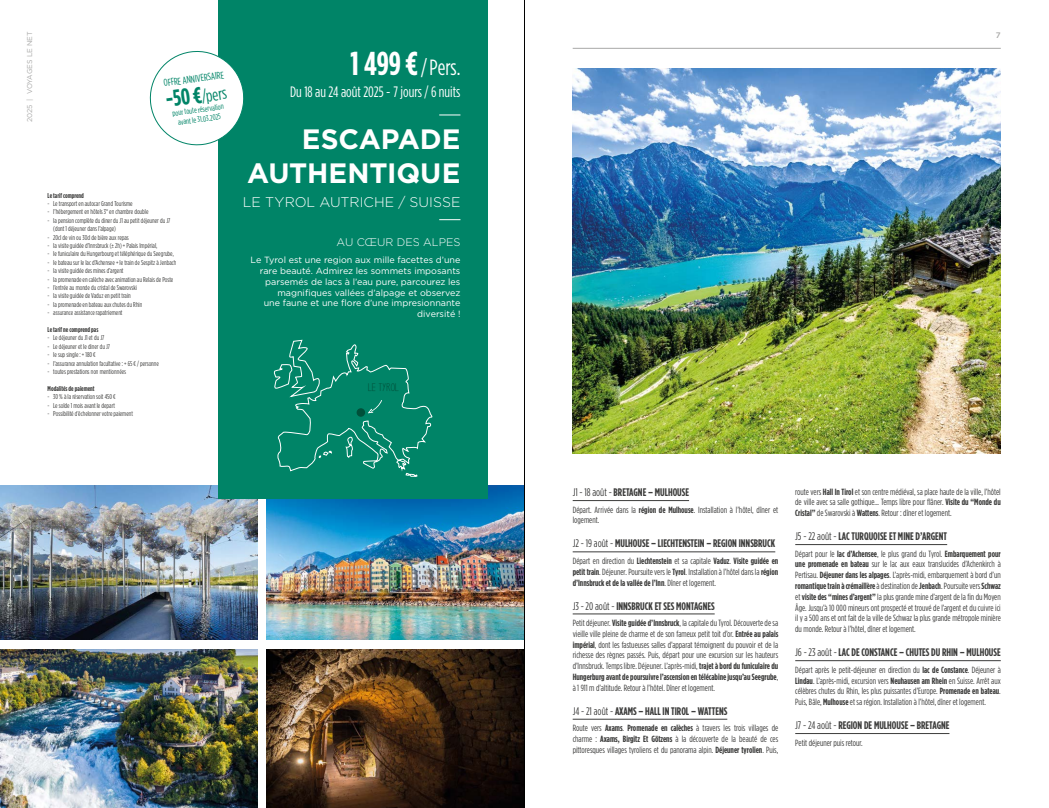
<style>
.page{position:relative;width:1049px;height:808px;background:#fff}
.page>*{position:absolute;margin:0;border:0;box-sizing:border-box;transform-origin:0 0}
.t1{font:700 28px/33.7px "Gotham";letter-spacing:-.005em;color:#fff;text-align:right}
.t2{font:22px "Gotham Condensed";color:#fff}
.t3{font:17px "Gotham Condensed";color:#008467}
.t4{font:15.1px "Gotham Condensed";color:#fff}
.t5{font:300 14px "Gotham";color:#fff}
.t6{font:700 11px "Gotham Condensed";color:#3c3c3b}
.t7{font:300 11px "Gotham";color:#fff}
.t8{font:11px "Isabelle Layne Bold";color:#00503a}
.t9{font:10px "Gotham Condensed";color:#008467}
.t10{font:9px/10.8px "Gotham Condensed";color:#3c3c3b;text-align:justify}
.t11{font:9px/10.8px "Gotham";color:#fff;text-align:right}
.t12{font:8px/9.6px "Gotham Condensed";color:#008467;text-align:center}
.t13{font:500 8px "Gotham";color:#a8a8a7}
.t14{font:7px/8.4px "Gotham Condensed";color:#3c3c3b}
.t15{font:700 7px "Gotham Condensed";color:#3c3c3b}
.t16{font:7px "Gotham";color:#a8a8a7}
.s1{font-weight:700;font-size:23px}
.s2{font-weight:700;font-size:33px}
.s3{font-weight:400}
.s4{font-weight:700}
</style>
<div class="page">
<hr style="left:573px;top:48px;width:428px;height:1px;background:#a8a8a7">
<img style="left:0;top:485px;width:258px;height:155px">
<img style="left:0;top:649px;width:258px;height:159px">
<img style="left:266px;top:485px;width:258px;height:155px">
<img style="left:266px;top:649px;width:258px;height:159px">
<img style="left:573px;top:69px;width:428px;height:385px">
<div style="left:218px;top:0;width:270px;height:499px;background:#008467"></div>
<hr style="left:573px;top:500px;width:116px;height:1px;background:#3c3c3b">
<hr style="left:573px;top:552px;width:202px;height:1px;background:#3c3c3b">
<hr style="left:573px;top:614px;width:142px;height:1px;background:#3c3c3b">
<hr style="left:573px;top:719px;width:154px;height:1px;background:#3c3c3b">
<hr style="left:795px;top:544px;width:152px;height:1px;background:#3c3c3b">
<hr style="left:795px;top:660px;width:206px;height:1px;background:#3c3c3b">
<hr style="left:795px;top:733px;width:154px;height:1px;background:#3c3c3b">
<svg style="left:439px;top:115px;width:21px;height:1px"></svg>
<svg style="left:439px;top:219px;width:21px;height:1px"></svg>
<svg style="left:149px;top:51px;width:95px;height:95px"></svg>
<svg style="left:273px;top:340px;width:160px;height:137px"></svg>
<div style="left:357px;top:408px;width:8px;height:9px;background:#00503a;border-radius:50%"></div>
<hr style="left:524px;top:0;width:1px;height:808px;background:#000">
<p class="t16" style="left:25px;top:122px;width:92px;rotate:-90deg">2025 | VOYAGES LE NET</p>
<p class="t9" style="left:163px;top:77px;width:62px;rotate:-8deg">OFFRE ANNIVERSAIRE</p>
<h3 class="t3" style="left:165px;top:92px;width:63px;rotate:-8deg"><span class="s1">-50 €</span>/pers</h3>
<p class="t12" style="left:172px;top:109px;width:53px;rotate:-8deg">pour toute réservation avant le 31.03.2025</p>
<p class="t15" style="left:48px;top:191px;width:38px">Le tarif comprend</p>
<p class="t14" style="left:48px;top:199px;width:87px">- Le transport en autocar Grand Tourisme</p>
<p class="t14" style="left:48px;top:208px;width:102px">- l’hébergement en hôtels 3* en chambre double</p>
<p class="t14" style="left:53px;top:216px;width:118px;text-indent:-6px">- la pension complète du diner du J1 au petit déjeuner du J7 (dont 1 déjeuner dans l’alpage)</p>
<p class="t14" style="left:48px;top:233px;width:83px">- 20cl de vin ou 30cl de bière aux repas</p>
<p class="t14" style="left:48px;top:241px;width:111px">- la visite guidée d’Innsbruck (± 2h) + Palais Impérial,</p>
<p class="t14" style="left:48px;top:250px;width:128px">- le funiculaire du Hungerbourg et téléphérique du Seegrube,</p>
<p class="t14" style="left:48px;top:258px;width:130px">- le bateau sur le lac d’Achensee + le train de Sespitz à Jenbach</p>
<p class="t14" style="left:48px;top:266px;width:77px">- la visite guidée des mines d’argent</p>
<p class="t14" style="left:48px;top:275px;width:127px">- la promenade en calèche avec animation au Relais de Poste</p>
<p class="t14" style="left:48px;top:283px;width:91px">- l’entrée au monde du cristal de Swarovski</p>
<p class="t14" style="left:48px;top:292px;width:85px">- la visite guidée de Vaduz en petit train</p>
<p class="t14" style="left:48px;top:300px;width:96px">- la promenade en bateau aux chutes du Rhin</p>
<p class="t14" style="left:48px;top:308px;width:76px">- assurance assistance rapatriement</p>
<p class="t15" style="left:48px;top:325px;width:52px">Le tarif ne comprend pas</p>
<p class="t14" style="left:48px;top:334px;width:58px">- Le déjeuner du J1 et du J7</p>
<p class="t14" style="left:48px;top:342px;width:64px">- Le déjeuner et le diner du J7</p>
<p class="t14" style="left:48px;top:350px;width:50px">- le sup single : + 180 €</p>
<p class="t14" style="left:48px;top:359px;width:113px">- l’assurance annulation facultative : + 65 € / personne</p>
<p class="t14" style="left:48px;top:367px;width:80px">- toutes prestations non mentionnées</p>
<p class="t15" style="left:48px;top:384px;width:48px">Modalités de paiement</p>
<p class="t14" style="left:48px;top:392px;width:70px">- 30 % à la réservation soit 450 €</p>
<p class="t14" style="left:48px;top:401px;width:69px">- Le solde 1 mois avant le depart</p>
<p class="t14" style="left:48px;top:409px;width:87px">- Possibilité d’échelonner votre paiement</p>
<h2 class="t2" style="left:350px;top:55px;width:111px"><span class="s2">1 499€</span>/ Pers.</h2>
<h3 class="t4" style="left:290px;top:83px;width:172px">Du 18 au 24 août 2025 - 7 jours / 6 nuits</h3>
<h1 class="t1" style="left:247px;top:122px;width:215px">ESCAPADE<br>AUTHENTIQUE</h1>
<h3 class="t5" style="left:243px;top:193px;width:219px">LE TYROL AUTRICHE / SUISSE</h3>
<p class="t7" style="left:337px;top:235px;width:125px">AU CŒUR DES ALPES</p>
<p class="t11" style="left:251px;top:254px;width:211px">Le Tyrol est une region aux mille facettes d’une rare beauté. Admirez les sommets imposants parsemés de lacs à l’eau pure, parcourez les magnifiques vallées d’alpage et observez<br>une faune et une flore d’une impresionnante diversité !</p>
<p class="t8" style="left:367px;top:381px;width:33px">LE TYROL</p>
<p class="t13" style="left:996px;top:30px;width:6px">7</p>
<p class="t6" style="left:573px;top:486px;width:118px"><span class="s3">J1 - 18 août -</span> BRETAGNE – MULHOUSE</p>
<p class="t10" style="left:573px;top:504px;width:207px">Départ. Arrivée dans la <span class="s4">région de Mulhouse</span>. Installation à l’hôtel, dîner et logement.</p>
<p class="t6" style="left:573px;top:537px;width:204px"><span class="s3">J2 - 19 août -</span> MULHOUSE – LIECHTENSTEIN – REGION INNSBRUCK</p>
<p class="t10" style="left:573px;top:555px;width:207px">Départ en direction du <span class="s4">Liechtenstein</span> et sa capitale <span class="s4">Vaduz</span>. <span class="s4">Visite guidée en petit train</span>. Déjeuner. Poursuite vers le <span class="s4">Tyrol</span>. Installation à l’hôtel dans la <span class="s4">région d’Innsbruck et de la vallée de l’Inn</span>. Dîner et logement.</p>
<p class="t6" style="left:573px;top:599px;width:143px"><span class="s3">J3 - 20 août -</span> INNSBRUCK ET SES MONTAGNES</p>
<p class="t10" style="left:573px;top:617px;width:207px">Petit déjeuner. <span class="s4">Visite guidée d’Innsbruck</span>, la capitale du Tyrol. Découverte de sa vieille ville pleine de charme et de son fameux petit toit d’or. <span class="s4">Entrée au palais impérial</span>, dont les fastueuses salles d’apparat témoignent du pouvoir et de la richesse des règnes passés. Puis, départ pour une excursion sur les hauteurs d’Innsbruck. Temps libre. Déjeuner. L’après-midi, <span class="s4">trajet à bord du funiculaire du Hungerburg avant de poursuivre l’ascension en télécabine jusqu’au Seegrube</span>, à 1 911 m d’altitude. Retour à l’hôtel. Dîner et logement.</p>
<p class="t6" style="left:573px;top:704px;width:156px"><span class="s3">J4 - 21 août -</span> AXAMS – HALL IN TIROL – WATTENS</p>
<p class="t10" style="left:573px;top:723px;width:207px">Route vers <span class="s4">Axams</span>. <span class="s4">Promenade en calèches</span> à travers les trois villages de charme : <span class="s4">Axams, Birgitz Et Götzens</span> à la découverte de la beauté de ces pittoresques villages tyroliens et du panorama alpin. <span class="s4">Déjeuner tyrolien</span>. Puis,</p>
<p class="t10" style="left:795px;top:486px;width:207px">route vers <span class="s4">Hall In Tirol</span> et son centre médiéval, sa place haute de la ville, l’hôtel de ville avec sa salle gothique... Temps libre pour flâner. <span class="s4">Visite du “Monde du Cristal”</span> de Swarovski à <span class="s4">Wattens</span>. Retour : dîner et logement.</p>
<p class="t6" style="left:795px;top:530px;width:153px"><span class="s3">J5 - 22 août -</span> LAC TURQUOISE ET MINE D’ARGENT</p>
<p class="t10" style="left:795px;top:548px;width:207px">Départ pour le <span class="s4">lac d’Achensee</span>, le plus grand du Tyrol. <span class="s4">Embarquement pour une promenade en bateau</span> sur le lac aux eaux translucides d’Achenkirch à Pertisau. <span class="s4">Déjeuner dans les alpages</span>. L’après-midi, embarquement à bord d’un <span class="s4">romantique train à crémaillère</span> à destination de <span class="s4">Jenbach</span>. Poursuite vers <span class="s4">Schwaz </span>et <span class="s4">visite des “mines d’argent”</span> la plus grande mine d’argent de la fin du Moyen Âge. Jusqu’à 10 000 mineurs ont prospecté et trouvé de l’argent et du cuivre ici il y a 500 ans et ont fait de la ville de Schwaz la plus grande métropole minière du monde. Retour à l’hôtel, dîner et logement.</p>
<p class="t6" style="left:795px;top:646px;width:207px"><span class="s3">J6 - 23 août -</span> LAC DE CONSTANCE – CHUTES DU RHIN – MULHOUSE</p>
<p class="t10" style="left:795px;top:664px;width:207px">Départ après le petit-déjeuner en direction du <span class="s4">lac de Constance</span>. Déjeuner à <span class="s4">Lindau</span>. L’après-midi, excursion vers <span class="s4">Neuhausen am Rhein</span> en Suisse. Arrêt aux célèbres chutes du Rhin, les plus puissantes d’Europe. <span class="s4">Promenade en bateau</span>.<br>Puis, Bâle, <span class="s4">Mulhouse</span> et sa région. Installation à l’hôtel, dîner et logement.</p>
<p class="t6" style="left:795px;top:719px;width:156px"><span class="s3">J7 - 24 août -</span> REGION DE MULHOUSE – BRETAGNE</p>
<p class="t10" style="left:795px;top:737px;width:69px">Petit déjeuner puis retour.</p>
</div>
